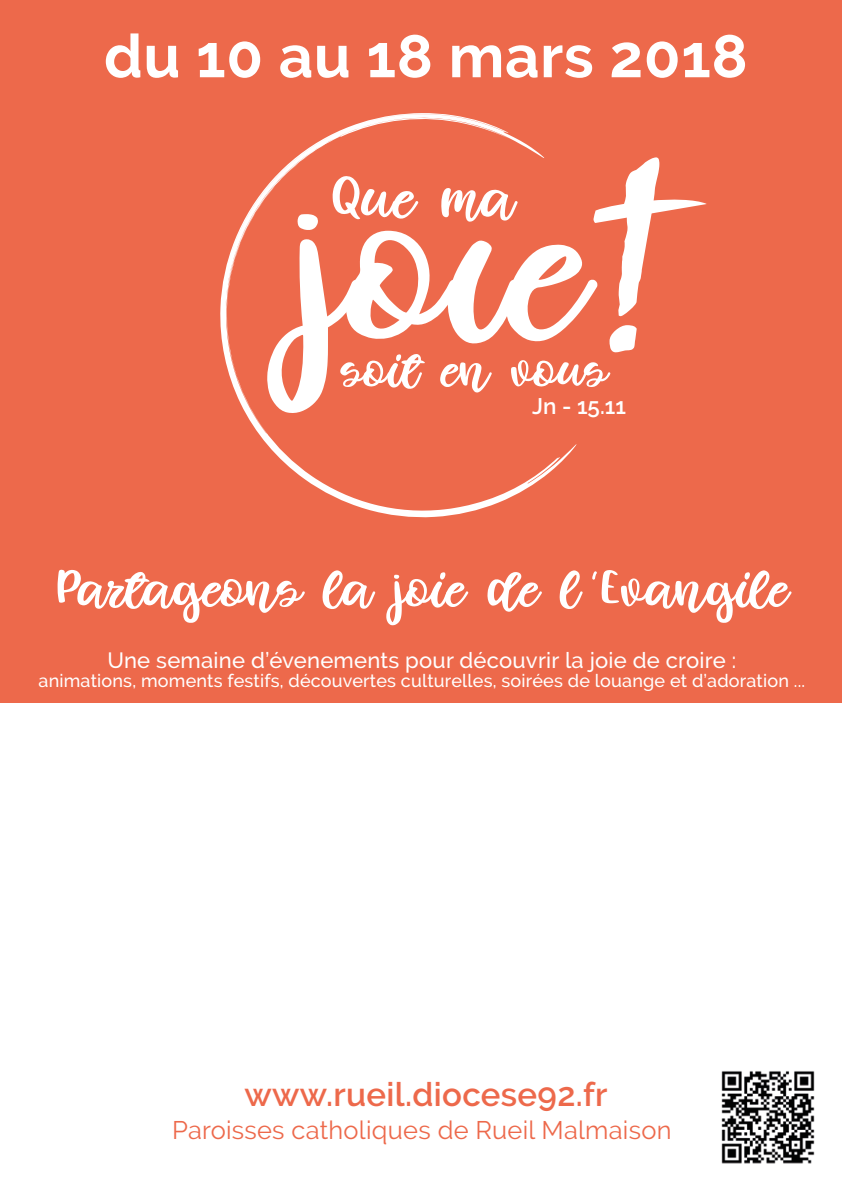
<style>
.page{position:relative;width:842px;height:1191px;background:#fff}
.page>*{position:absolute;margin:0;border:0;box-sizing:border-box;transform-origin:0 0}
.t1{font:700 60px "Raleway";letter-spacing:.01em;color:#fff}
.t2{font:600 33px "Raleway";letter-spacing:.01em;color:#ed694b}
.t3{font:25.4px "Raleway";letter-spacing:.01em;color:#ed694b}
.t4{font:600 22.4px "Raleway";color:#fff}
.t5{font:500 22px "Raleway";letter-spacing:.01em;color:#fff}
.t6{font:500 18px "Raleway";letter-spacing:.01em;color:#fff}
</style>
<div class="page">
<div style="left:0;top:0;width:842px;height:702px;background:#ed694b"></div>
<svg style="left:220px;top:113px;width:357px;height:405px"></svg>
<svg style="left:267px;top:157px;width:439px;height:256px"></svg>
<img style="left:721px;top:1071px;width:94px;height:93px">
<svg style="left:58px;top:570px;width:247px;height:53px"></svg>
<svg style="left:322px;top:570px;width:53px;height:39px"></svg>
<svg style="left:386px;top:572px;width:82px;height:53px"></svg>
<svg style="left:487px;top:572px;width:55px;height:40px"></svg>
<svg style="left:560px;top:570px;width:23px;height:39px"></svg>
<svg style="left:592px;top:570px;width:199px;height:53px"></svg>
<h1 class="t1" style="left:104px;top:22px;width:645px">du 10 au 18 mars 2018</h1>
<p class="t4" style="left:532px;top:393px;width:95px">Jn - 15.11</p>
<p class="t5" style="left:107px;top:648px;width:630px">Une semaine d’évenements pour découvrir la joie de croire :</p>
<p class="t6" style="left:39px;top:670px;width:768px">animations, moments festifs, découvertes culturelles, soirées de louange et d’adoration ...</p>
<h2 class="t2" style="left:245px;top:1075px;width:365px">www.rueil.diocese92.fr</h2>
<h3 class="t3" style="left:172px;top:1115px;width:501px">Paroisses catholiques de Rueil Malmaison</h3>
</div>
